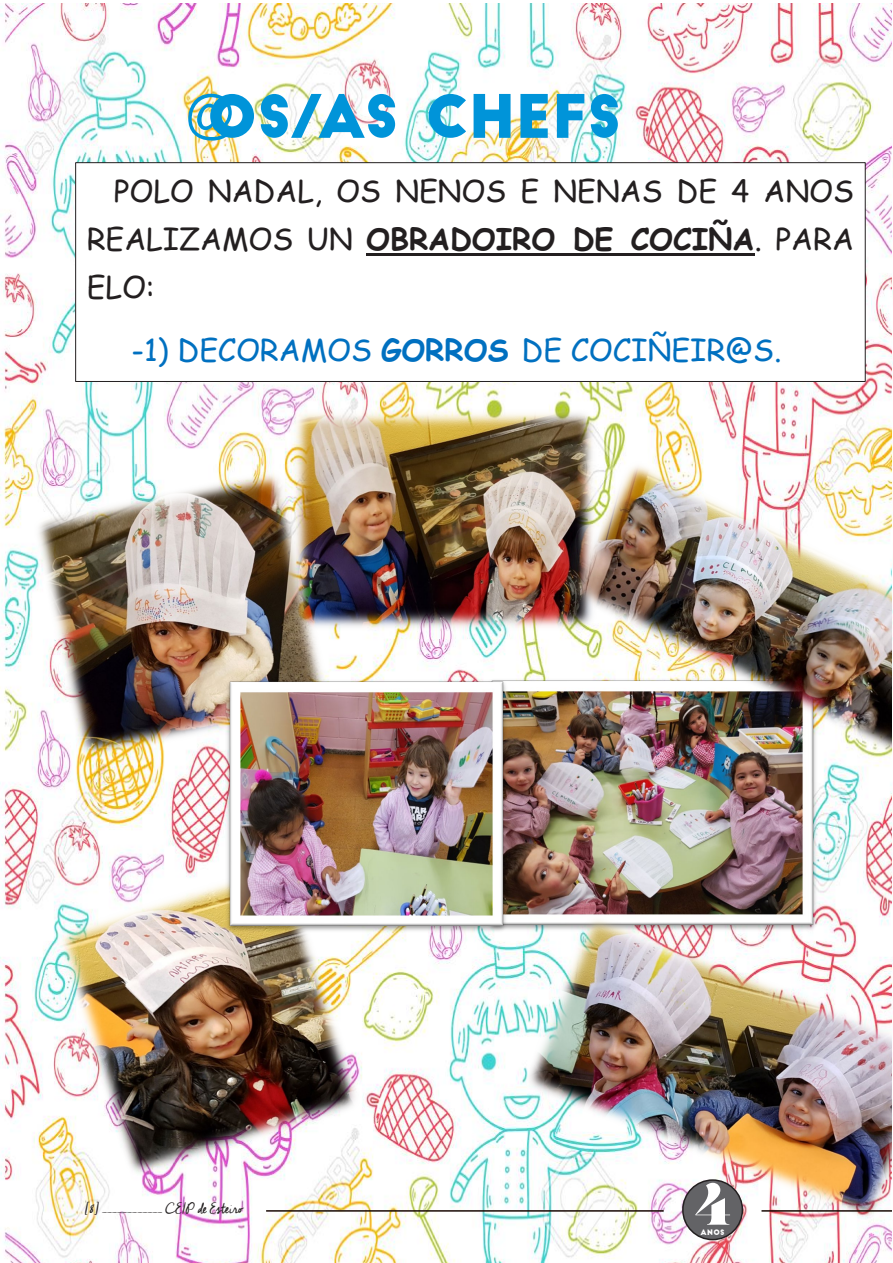
<style>
.page{position:relative;width:893px;height:1263px;background:#fff}
.page>*{position:absolute;margin:0;border:0;box-sizing:border-box;transform-origin:0 0}
.t1{font:58.5px "Big John";letter-spacing:-.015em;color:#0094d9}
.t2{font:58.5px "Salome";color:#fff}
.t3{font:30px/48px "Comic Sans MS";color:#231f20;text-align:justify}
.t4{font:30px "Comic Sans MS";color:#0070c0}
.t5{font:18px "Cheddar Jack";letter-spacing:-.02em;color:#231f20}
.t6{font:7.5px "Big John";color:#fff}
.s1{font-weight:700}
</style>
<div class="page">
<img style="left:0;top:3px;width:892px;height:1260px">
<div style="left:76px;top:163px;width:789px;height:218px;background:#fff"></div>
<div style="left:75px;top:162px;width:791px;height:220px;border:1px solid #231f20"></div>
<hr style="left:366px;top:254px;width:389px;height:2px;background:#231f20">
<img style="left:510px;top:677px;width:310px;height:256px">
<img style="left:291px;top:408px;width:306px;height:223px">
<img style="left:562px;top:456px;width:330px;height:306px">
<img style="left:31px;top:466px;width:304px;height:296px">
<img style="left:53px;top:859px;width:313px;height:322px">
<img style="left:519px;top:909px;width:373px;height:316px">
<img style="left:223px;top:677px;width:287px;height:257px">
<hr style="left:266px;top:1210px;width:398px;height:1px;background:#1a0a05">
<hr style="left:761px;top:1210px;width:132px;height:1px;background:#1a0a05">
<div style="left:683px;top:1180px;width:59px;height:59px;background:#636366;border-radius:50%"></div>
<div style="left:682px;top:1179px;width:61px;height:61px;border:2px solid #231f20;border-radius:50%"></div>
<img style="left:892px;top:3px;width:1px;height:1260px">
<img style="left:892px;top:702px;width:1px;height:354px">
<p class="t1" style="left:180px;top:90px;width:443px">@OS/AS CHEFS</p>
<p class="t3" style="left:87px;top:166px;width:769px;text-indent:27px">POLO NADAL, OS NENOS E NENAS DE 4 ANOS REALIZAMOS UN <span class="s1">OBRADOIRO DE COCIÑA</span>. PARA ELO:</p>
<p class="t4" style="left:132px;top:328px;width:652px">-1) DECORAMOS <span class="s1">GORROS</span> DE COCIÑEIR@S.</p>
<p class="t5" style="left:85px;top:1198px;width:160px">[8] ____________ CEIP de Esteiro</p>
<p class="t2" style="left:694px;top:1166px;width:39px">4</p>
<p class="t6" style="left:701px;top:1229px;width:26px">ANOS</p>
</div>
